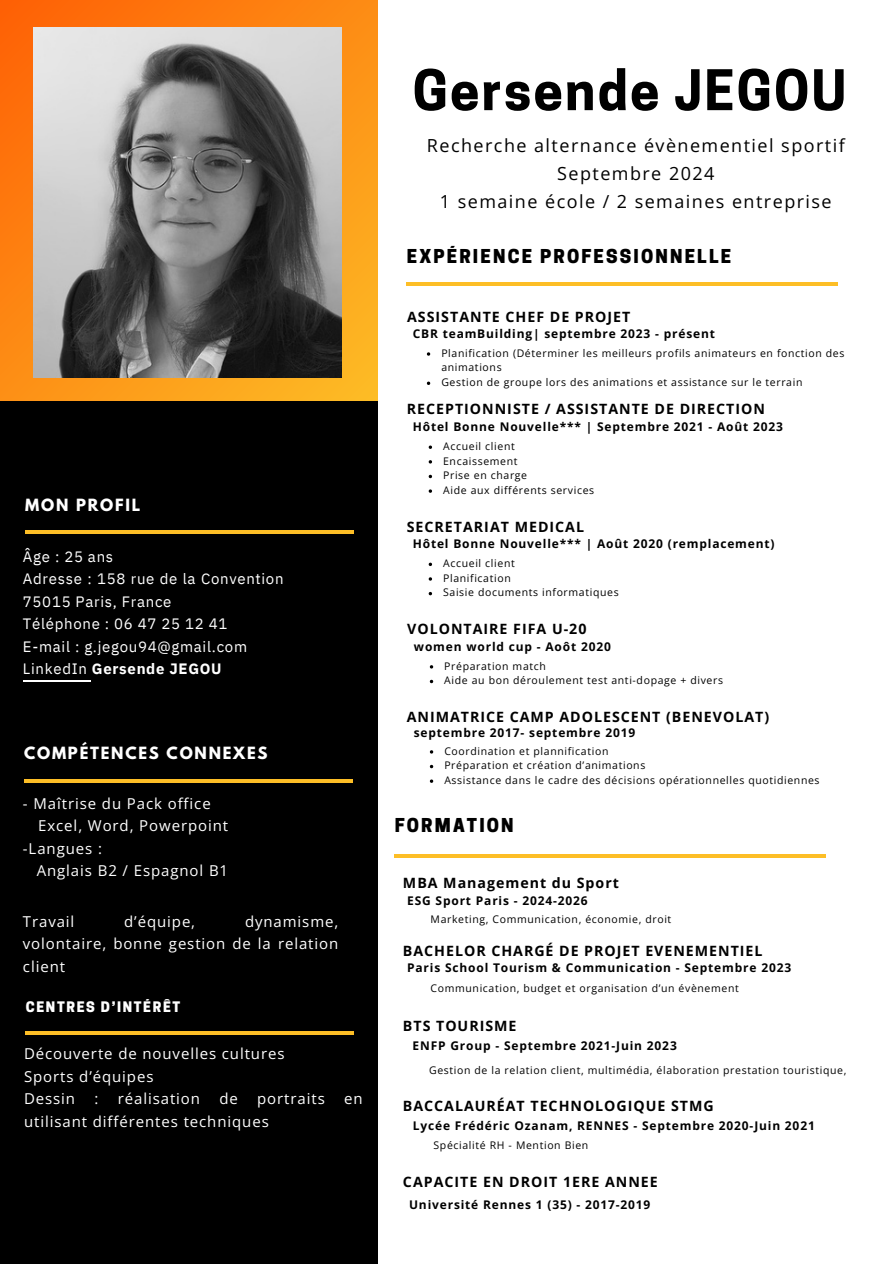
<style>
.page{position:relative;width:894px;height:1264px;background:#fff}
.page>*{position:absolute;margin:0;border:0;box-sizing:border-box;transform-origin:0 0}
.t1{font:700 52.5px "Cooper Hewitt";letter-spacing:.04em;color:#000}
.t2{font:18px/28.2px "Open Sans";letter-spacing:.08em;color:#000;text-align:center}
.t3{font:800 18px "Cooper Hewitt";letter-spacing:.12em;color:#000}
.t4{font:15px/22.5px "Open Sans";letter-spacing:.06em;color:#fff;text-align:justify}
.t5{font:15px/22.5px "IBM Plex Sans";letter-spacing:.045em;color:#fff}
.t6{font:700 15px "League Spartan";letter-spacing:.12em;color:#fff}
.t7{font:700 14.25px "Open Sans";letter-spacing:.07em;color:#000}
.t8{font:800 13.65px "Cooper Hewitt";letter-spacing:.12em;color:#fff}
.t9{font:700 12px "Open Sans";letter-spacing:.07em;color:#000}
.t10{font:10.5px/14.7px "Open Sans";letter-spacing:.06em;color:#000}
.s1{font-weight:700}
</style>
<div class="page">
<div style="left:0;top:400px;width:378px;height:863px;background:#000"></div>
<svg style="left:0;top:0;width:377px;height:400px;background:#fc8e17"></svg>
<svg style="left:26px;top:1031px;width:328px;height:3px"></svg>
<hr style="left:24px;top:779px;width:328px;height:3px;background:#fdbe26">
<hr style="left:25px;top:530px;width:328px;height:4px;background:#fdbe26">
<hr style="left:23px;top:680px;width:63px;height:2px;background:#fff">
<hr style="left:394px;top:854px;width:431px;height:3px;background:#fdbe26">
<hr style="left:406px;top:282px;width:431px;height:3px;background:#fdbe26">
<img style="left:33px;top:28px;width:308px;height:350px">
<svg style="left:427px;top:352px;width:3px;height:4px"></svg>
<svg style="left:427px;top:381px;width:3px;height:4px"></svg>
<svg style="left:428px;top:562px;width:4px;height:4px"></svg>
<svg style="left:428px;top:592px;width:4px;height:3px"></svg>
<svg style="left:428px;top:445px;width:4px;height:4px"></svg>
<svg style="left:428px;top:475px;width:4px;height:3px"></svg>
<svg style="left:428px;top:489px;width:4px;height:4px"></svg>
<p class="t6" style="left:25px;top:497px;width:116px">MON PROFIL</p>
<p class="t5" style="left:23px;top:545px;width:262px">Âge : 25 ans<br>Adresse : 158 rue de la Convention<br>75015 Paris, France<br>Téléphone : 06 47 25 12 41<br>E-mail : g.jegou94@gmail.com<br>LinkedIn <span class="s1">Gersende JEGOU</span></p>
<h4 class="t6" style="left:24px;top:745px;width:245px">COMPÉTENCES CONNEXES</h4>
<p class="t4" style="left:23px;top:791px;width:189px">- Maîtrise du Pack office</p>
<p class="t4" style="left:38px;top:814px;width:191px">Excel, Word, Powerpoint</p>
<p class="t4" style="left:23px;top:836px;width:81px">-Langues :</p>
<p class="t4" style="left:37px;top:859px;width:193px">Anglais B2 / Espagnol B1</p>
<h5 class="t4" style="left:23px;top:909px;width:53px">Travail</h5>
<h5 class="t4" style="left:124px;top:909px;width:72px">d’équipe,</h5>
<h5 class="t4" style="left:23px;top:909px;width:317px;text-indent:222px">dynamisme, volontaire, bonne gestion de la relation client</h5>
<h2 class="t8" style="left:26px;top:1001px;width:156px">CENTRES D’INTÉRÊT</h2>
<p class="t4" style="left:24px;top:1042px;width:262px;text-align:left">Découverte de nouvelles cultures<br>Sports d’équipes<br>Dessin</p>
<p class="t4" style="left:94px;top:1087px;width:5px">:</p>
<p class="t4" style="left:118px;top:1087px;width:84px">réalisation</p>
<p class="t4" style="left:219px;top:1087px;width:20px">de</p>
<p class="t4" style="left:257px;top:1087px;width:69px">portraits</p>
<p class="t4" style="left:344px;top:1087px;width:20px">en</p>
<p class="t4" style="left:24px;top:1109px;width:246px">utilisant différentes techniques</p>
<h4 class="t1" style="left:412px;top:71px;width:435px">Gersende JEGOU</h4>
<p class="t2" style="left:427px;top:131px;width:419px">Recherche alternance évènementiel sportif<br>Septembre 2024<br>1 semaine école / 2 semaines entreprise</p>
<h4 class="t3" style="left:406px;top:249px;width:326px">EXPÉRIENCE PROFESSIONNELLE</h4>
<p class="t7" style="left:407px;top:306px;width:225px">ASSISTANTE CHEF DE PROJET</p>
<p class="t9" style="left:412px;top:325px;width:304px">CBR teamBuilding| septembre 2023 - présent</p>
<p class="t10" style="left:441px;top:345px;width:404px">Planification (Déterminer les meilleurs profils animateurs en fonction des animations</p>
<p class="t10" style="left:441px;top:374px;width:362px">Gestion de groupe lors des animations et assistance sur le terrain</p>
<h4 class="t7" style="left:406px;top:399px;width:359px">RECEPTIONNISTE / ASSISTANTE DE DIRECTION</h4>
<p class="t9" style="left:412px;top:418px;width:371px">Hôtel Bonne Nouvelle*** | Septembre 2021 - Août 2023</p>
<h4 class="t10" style="left:443px;top:438px;width:73px">Accueil client</h4>
<p class="t10" style="left:443px;top:453px;width:76px">Encaissement</p>
<p class="t10" style="left:443px;top:468px;width:85px">Prise en charge</p>
<p class="t10" style="left:443px;top:482px;width:152px">Aide aux différents services</p>
<p class="t7" style="left:406px;top:517px;width:179px">SECRETARIAT MEDICAL</p>
<p class="t9" style="left:412px;top:535px;width:363px">Hôtel Bonne Nouvelle*** | Août 2020 (remplacement)</p>
<h4 class="t10" style="left:443px;top:555px;width:73px">Accueil client</h4>
<p class="t10" style="left:443px;top:570px;width:69px">Planification</p>
<p class="t10" style="left:443px;top:585px;width:177px">Saisie documents informatiques</p>
<h4 class="t7" style="left:407px;top:619px;width:181px">VOLONTAIRE FIFA U-20</h4>
<h6 class="t9" style="left:414px;top:638px;width:198px">women world cup - Aoôt 2020</h6>
<h6 class="t10" style="left:444px;top:658px;width:103px">Préparation match</h6>
<h6 class="t10" style="left:444px;top:673px;width:280px">Aide au bon déroulement test anti-dopage + divers</h6>
<p class="t7" style="left:406px;top:707px;width:364px">ANIMATRICE CAMP ADOLESCENT (BENEVOLAT)</p>
<h4 class="t9" style="left:413px;top:724px;width:223px">septembre 2017- septembre 2019</h4>
<h1 class="t10" style="left:444px;top:743px;width:165px">Coordination et plannification</h1>
<h3 class="t10" style="left:444px;top:758px;width:202px">Préparation et création d’animations</h3>
<h2 class="t10" style="left:444px;top:772px;width:376px">Assistance dans le cadre des décisions opérationnelles quotidiennes</h2>
<h6 class="t3" style="left:394px;top:818px;width:120px">FORMATION</h6>
<p class="t7" style="left:403px;top:872px;width:217px">MBA Management du Sport</p>
<h4 class="t9" style="left:407px;top:892px;width:182px">ESG Sport Paris - 2024-2026</h4>
<p class="t10" style="left:430px;top:911px;width:242px">Marketing, Communication, économie, droit</p>
<p class="t7" style="left:403px;top:941px;width:361px">BACHELOR CHARGÉ DE PROJET EVENEMENTIEL</p>
<h4 class="t9" style="left:407px;top:959px;width:385px">Paris School Tourism &amp; Communication - Septembre 2023</h4>
<p class="t10" style="left:430px;top:980px;width:309px">Communication, budget et organisation d’un évènement</p>
<h4 class="t7" style="left:403px;top:1015px;width:115px">BTS TOURISME</h4>
<p class="t9" style="left:412px;top:1037px;width:265px">ENFP Group - Septembre 2021-Juin 2023</p>
<p class="t10" style="left:429px;top:1062px;width:419px">Gestion de la relation client, multimédia, élaboration prestation touristique,</p>
<p class="t7" style="left:403px;top:1095px;width:312px">BACCALAURÉAT TECHNOLOGIQUE STMG</p>
<p class="t9" style="left:413px;top:1116px;width:403px">Lycée Frédéric Ozanam, RENNES - Septembre 2020-Juin 2021</p>
<p class="t10" style="left:433px;top:1137px;width:156px">Spécialité RH - Mention Bien</p>
<p class="t7" style="left:403px;top:1172px;width:256px">CAPACITE EN DROIT 1ERE ANNEE</p>
<p class="t9" style="left:409px;top:1196px;width:243px">Université Rennes 1 (35) - 2017-2019</p>
</div>
